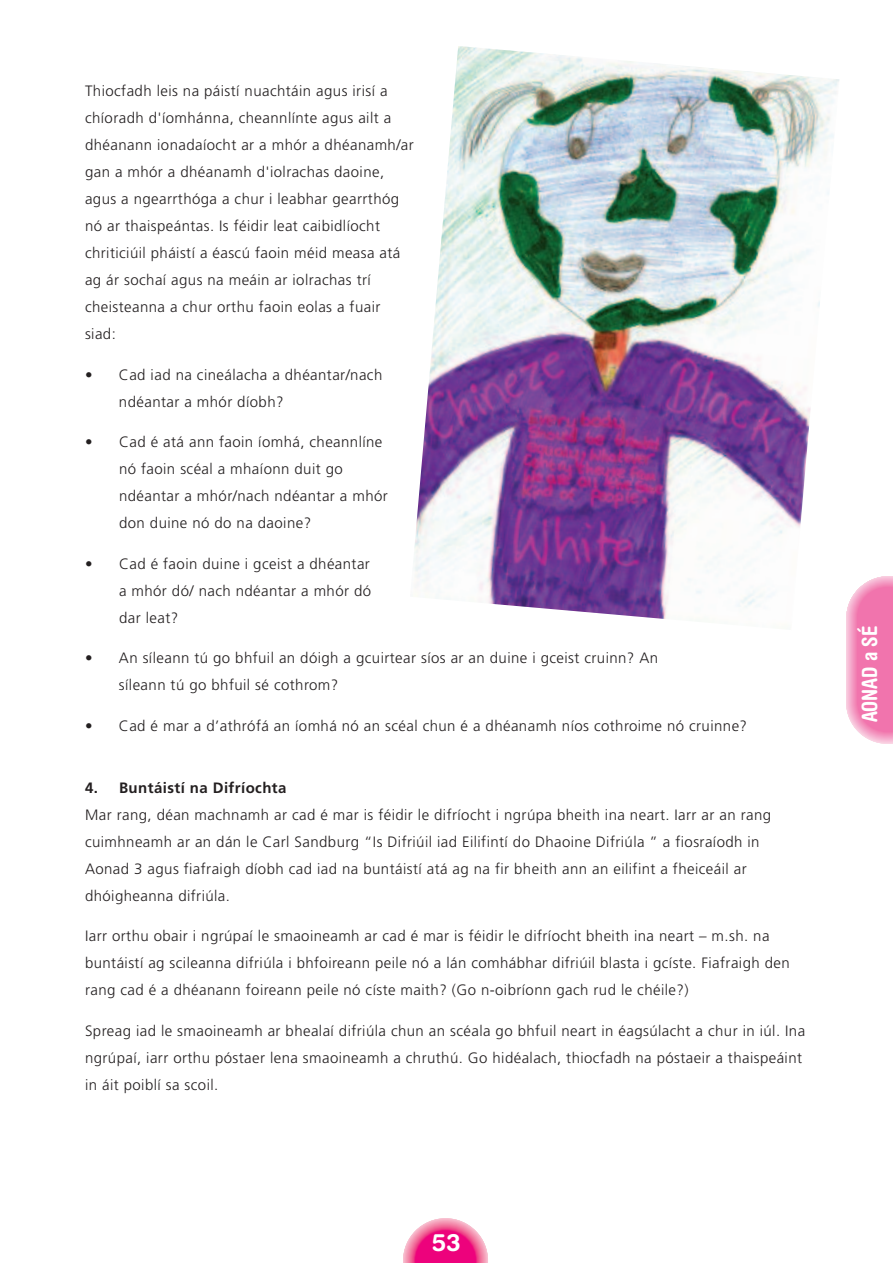
<style>
.page{position:relative;width:893px;height:1263px;background:#fff}
.page>*{position:absolute;margin:0;border:0;box-sizing:border-box;transform-origin:0 0}
.t1{font:700 24px "Helvetica Rounded";color:#fff}
.t2{font:700 condensed 21px "Helvetica Rounded";color:#fff}
.t3{font:300 15px/27px "Frutiger";letter-spacing:.03em;color:#231f20}
.t4{font:700 15px "Frutiger";letter-spacing:.03em;color:#231f20}
</style>
<div class="page">
<svg style="left:403px;top:1218px;width:85px;height:45px"></svg>
<svg style="left:846px;top:576px;width:47px;height:168px;background:#f38fbd"></svg>
<img style="left:414px;top:46px;width:425px;height:573px">
<p class="t3" style="left:85px;top:79px;width:330px">Thiocfadh leis na páistí nuachtáin agus irisí a chíoradh d'íomhánna, cheannlínte agus ailt a dhéanann ionadaíocht ar a mhór a dhéanamh/ar gan a mhór a dhéanamh d'iolrachas daoine, agus a ngearrthóga a chur i leabhar gearrthóg nó ar thaispeántas. Is féidir leat caibidlíocht chriticiúil pháistí a éascú faoin méid measa atá ag ár sochaí agus na meáin ar iolrachas trí cheisteanna a chur orthu faoin eolas a fuair siad:</p>
<p class="t3" style="left:119px;top:362px;width:265px;text-indent:-34px">• Cad iad na cineálacha a dhéantar/nach ndéantar a mhór díobh?</p>
<p class="t3" style="left:119px;top:430px;width:270px;text-indent:-34px">• Cad é atá ann faoin íomhá, cheannlíne nó faoin scéal a mhaíonn duit go ndéantar a mhór/nach ndéantar a mhór don duine nó do na daoine?</p>
<p class="t3" style="left:119px;top:551px;width:254px;text-align:justify;text-indent:-34px">• Cad é faoin duine i gceist a dhéantar a mhór dó/ nach ndéantar a mhór dó dar leat?</p>
<p class="t3" style="left:119px;top:646px;width:541px;text-indent:-34px">• An síleann tú go bhfuil an dóigh a gcuirtear síos ar an duine i gceist cruinn? An síleann tú go bhfuil sé cothrom?</p>
<p class="t3" style="left:85px;top:713px;width:663px">• Cad é mar a d’athrófá an íomhá nó an scéal chun é a dhéanamh níos cothroime nó cruinne?</p>
<p class="t4" style="left:85px;top:781px;width:203px">4. Buntáistí na Difríochta</p>
<p class="t3" style="left:85px;top:802px;width:688px">Mar rang, déan machnamh ar cad é mar is féidir le difríocht i ngrúpa bheith ina neart. Iarr ar an rang cuimhneamh ar an dán le Carl Sandburg “Is Difriúil iad Eilifintí do Dhaoine Difriúla ” a fiosraíodh in Aonad 3 agus fiafraigh díobh cad iad na buntáistí atá ag na fir bheith ann an eilifint a fheiceáil ar dhóigheanna difriúla.</p>
<p class="t3" style="left:85px;top:923px;width:706px">Iarr orthu obair i ngrúpaí le smaoineamh ar cad é mar is féidir le difríocht bheith ina neart – m.sh. na buntáistí ag scileanna difriúla i bhfoireann peile nó a lán comhábhar difriúil blasta i gcíste. Fiafraigh den rang cad é a dhéanann foireann peile nó císte maith? (Go n-oibríonn gach rud le chéile?)</p>
<p class="t3" style="left:85px;top:1018px;width:722px">Spreag iad le smaoineamh ar bhealaí difriúla chun an scéala go bhfuil neart in éagsúlacht a chur in iúl. Ina ngrúpaí, iarr orthu póstaer lena smaoineamh a chruthú. Go hidéalach, thiocfadh na póstaeir a thaispeáint in áit poiblí sa scoil.</p>
<h2 class="t2" style="left:862px;top:722px;width:98px;rotate:-90deg">AONAD a SÉ</h2>
<h1 class="t1" style="left:432px;top:1233px;width:30px">53</h1>
</div>
